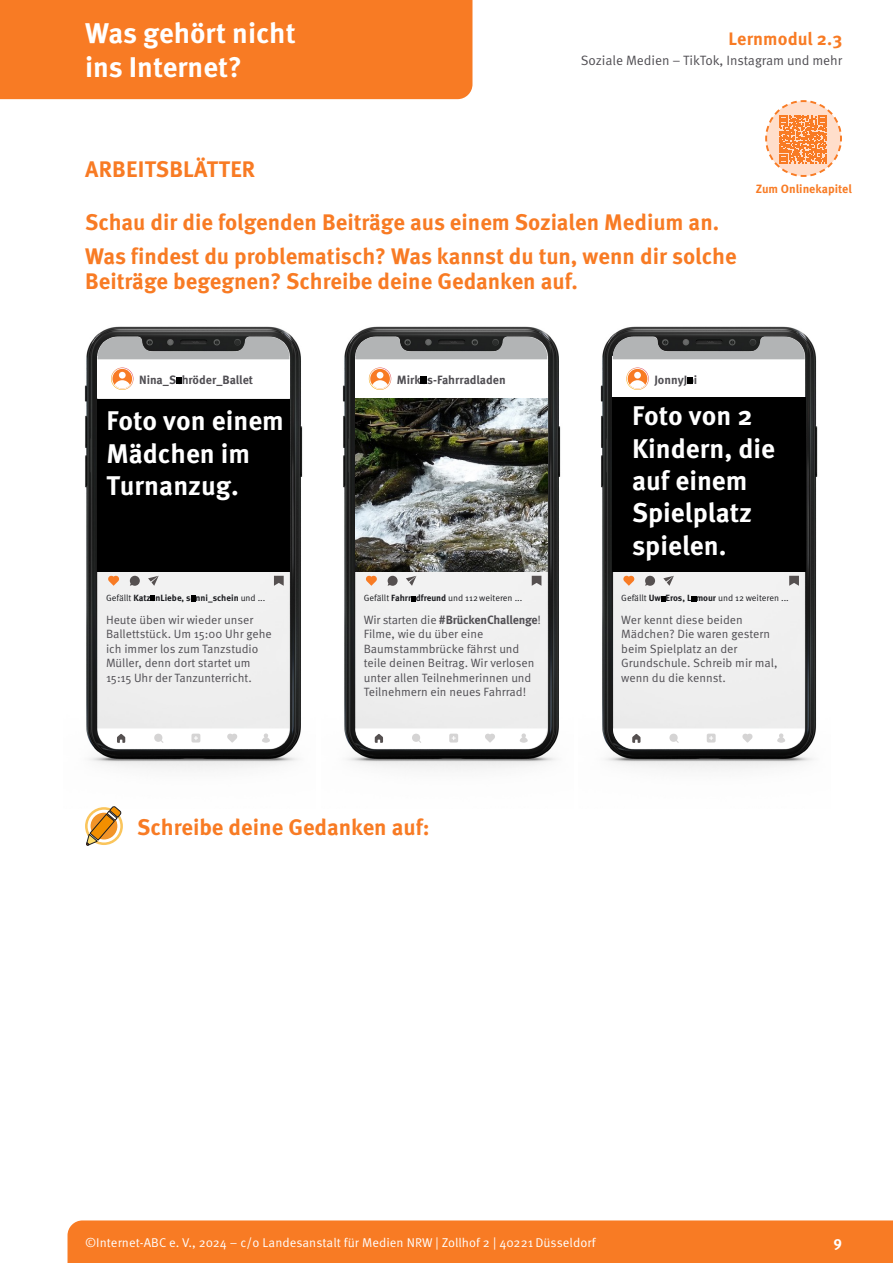
<style>
.page{position:relative;width:893px;height:1263px;background:#fff}
.page>*{position:absolute;margin:0;border:0;box-sizing:border-box;transform-origin:0 0}
.t1{font:700 28.5px/34.2px "Meta Pro";color:#fff}
.t2{font:700 27px/32.4px "Meta Pro";color:#fff}
.t3{font:700 22.5px/34px "Meta Pro";color:#f87b24}
.t4{font:700 18px "Meta Pro";letter-spacing:.005em;color:#f87b24}
.t5{font:700 15px "Meta Pro";color:#fff}
.t6{font:13.5px "Meta Pro Norm";letter-spacing:-.005em;color:#504e53}
.t7{font:12.75px "Meta Pro Norm";letter-spacing:.005em;color:#fff}
.t8{font:12px/14.4px "Meta Pro Norm";color:#504e53}
.t9{font:700 12px "Meta Pro";letter-spacing:-.005em;color:#504e53}
.t10{font:700 12px "Meta Pro";color:#f87b24}
.t11{font:9px "Meta Pro Norm";color:#1b1c20}
.t12{font:700 9px "Meta Pro";color:#1b1c20}
.s1{font-family:"Meta Pro Norm";font-weight:400}
.s2{font-family:"Meta Pro";font-weight:700}
</style>
<div class="page">
<div style="left:0;top:0;width:472px;height:99px;background:#f87b24"></div>
<img style="left:600px;top:326px;width:218px;height:444px">
<div style="left:613px;top:356px;width:192px;height:42px;background:#fff"></div>
<svg style="left:613px;top:336px;width:192px;height:23px"></svg>
<img style="left:342px;top:326px;width:219px;height:444px">
<div style="left:355px;top:356px;width:192px;height:42px;background:#fff"></div>
<svg style="left:355px;top:336px;width:192px;height:23px"></svg>
<svg style="left:369px;top:367px;width:22px;height:23px"></svg>
<svg style="left:366px;top:575px;width:11px;height:11px"></svg>
<svg style="left:388px;top:576px;width:10px;height:10px"></svg>
<svg style="left:406px;top:576px;width:10px;height:10px"></svg>
<svg style="left:532px;top:576px;width:9px;height:10px"></svg>
<svg style="left:626px;top:367px;width:23px;height:23px"></svg>
<svg style="left:623px;top:575px;width:12px;height:11px"></svg>
<svg style="left:645px;top:576px;width:10px;height:10px"></svg>
<svg style="left:663px;top:576px;width:11px;height:10px"></svg>
<svg style="left:789px;top:576px;width:10px;height:10px"></svg>
<img style="left:84px;top:326px;width:219px;height:444px">
<div style="left:98px;top:356px;width:191px;height:42px;background:#fff"></div>
<svg style="left:98px;top:336px;width:191px;height:23px"></svg>
<svg style="left:111px;top:367px;width:22px;height:23px"></svg>
<svg style="left:108px;top:575px;width:11px;height:11px"></svg>
<svg style="left:130px;top:576px;width:10px;height:10px"></svg>
<svg style="left:148px;top:576px;width:11px;height:10px"></svg>
<svg style="left:274px;top:576px;width:10px;height:10px"></svg>
<svg style="left:355px;top:728px;width:192px;height:21px"></svg>
<svg style="left:98px;top:728px;width:191px;height:21px"></svg>
<svg style="left:613px;top:728px;width:191px;height:21px"></svg>
<img style="left:355px;top:398px;width:192px;height:173px">
<svg style="left:765px;top:100px;width:77px;height:77px"></svg>
<svg style="left:85px;top:806px;width:37px;height:40px"></svg>
<div style="left:68px;top:1220px;width:825px;height:43px;background:#f87b24"></div>
<div style="left:612px;top:397px;width:193px;height:174px;background:#000"></div>
<div style="left:98px;top:399px;width:191px;height:173px;background:#000"></div>
<svg style="left:692px;top:596px;width:4px;height:5px"></svg>
<svg style="left:661px;top:596px;width:4px;height:5px"></svg>
<svg style="left:191px;top:596px;width:5px;height:5px"></svg>
<svg style="left:412px;top:596px;width:4px;height:6px"></svg>
<svg style="left:151px;top:595px;width:4px;height:6px"></svg>
<svg style="left:421px;top:377px;width:6px;height:7px"></svg>
<svg style="left:177px;top:378px;width:5px;height:6px"></svg>
<svg style="left:688px;top:377px;width:5px;height:7px"></svg>
<h1 class="t1" style="left:85px;top:14px;width:212px">Was gehört nicht ins Internet?</h1>
<h3 class="t3" style="left:85px;top:151px;width:172px">ARBEITSBLÄTTER</h3>
<h3 class="t4" style="left:729px;top:24px;width:115px">Lernmodul 2.3</h3>
<p class="t6" style="left:581px;top:50px;width:263px">Soziale Medien – TikTok, Instagram und mehr</p>
<p class="t10" style="left:756px;top:180px;width:98px">Zum Onlinekapitel</p>
<h3 class="t3" style="left:85px;top:203px;width:653px">Schau dir die folgenden Beiträge aus einem Sozialen Medium an.<br>Was findest du problematisch? Was kannst du tun, wenn dir solche</h3>
<h3 class="t3" style="left:85px;top:263px;width:494px">Beiträge begegnen? Schreibe deine Gedanken auf.</h3>
<p class="t9" style="left:139px;top:370px;width:115px">Nina_Schröder_Ballet</p>
<p class="t9" style="left:397px;top:370px;width:110px">Mirkos-Fahrradladen</p>
<p class="t9" style="left:654px;top:370px;width:44px">JonnyJoi</p>
<h2 class="t2" style="left:106px;top:403px;width:179px">Foto von einem<br>Mädchen im<br>Turnanzug.</h2>
<p class="t12" style="left:106px;top:591px;width:161px"><span class="s1">Gefällt</span> KatzenLiebe, sonni_schein <span class="s1">und ...</span></p>
<p class="t8" style="left:106px;top:612px;width:167px">Heute üben wir wieder unser<br>Ballettstück. Um 15:00 Uhr gehe ich immer los zum Tanzstudio<br>Müller, denn dort startet um<br>15:15 Uhr der Tanzunterricht.</p>
<h2 class="t2" style="left:632px;top:398px;width:145px">Foto von 2<br>Kindern, die auf einem<br>Spielplatz spielen.</h2>
<p class="t11" style="left:364px;top:591px;width:160px">Gefällt <span class="s2">Fahrradfreund</span> und 112 weiteren ...</p>
<p class="t11" style="left:621px;top:591px;width:169px">Gefällt <span class="s2">UweEros, Lamour</span> und 12 weiteren ...</p>
<p class="t9" style="left:364px;top:610px;width:179px"><span class="s1">Wir starten die</span> #BrückenChallenge<span class="s1">!</span></p>
<p class="t8" style="left:364px;top:626px;width:172px">Filme, wie du über eine<br>Baumstammbrücke fährst und teile deinen Beitrag. Wir verlosen unter allen Teilnehmerinnen und<br>Teilnehmern ein neues Fahrrad!</p>
<p class="t8" style="left:621px;top:612px;width:158px">Wer kennt diese beiden<br>Mädchen? Die waren gestern beim Spielplatz an der<br>Grundschule. Schreib mir mal, wenn du die kennst.</p>
<h3 class="t3" style="left:137px;top:809px;width:294px">Schreibe deine Gedanken auf:</h3>
<p class="t7" style="left:85px;top:1232px;width:512px">©Internet-ABC e. V., 2024 – c/o Landesanstalt für Medien NRW | Zollhof 2 | 40221 Düsseldorf</p>
<p class="t5" style="left:833px;top:1230px;width:10px">9</p>
</div>
